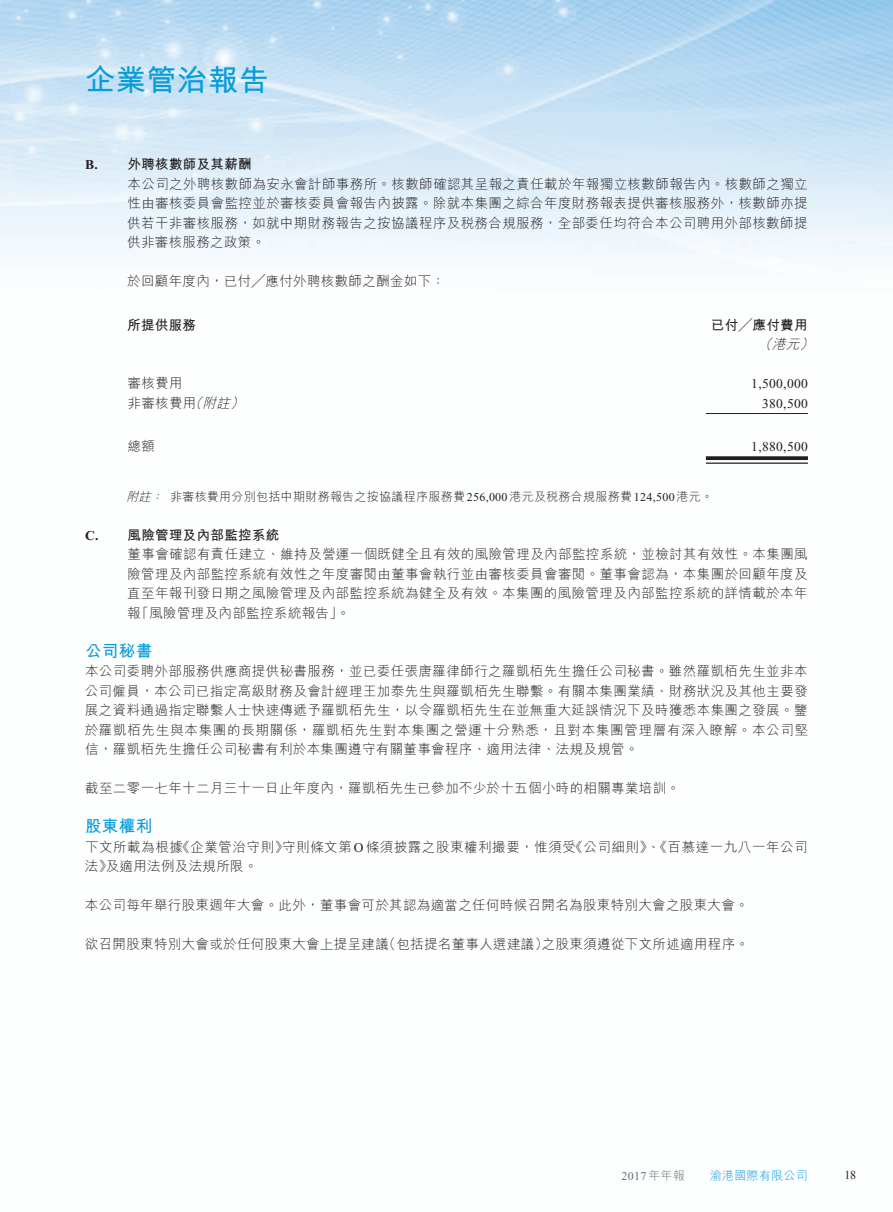
<style>
.page{position:relative;width:893px;height:1212px;background:#fff}
.page>*{position:absolute;margin:0;border:0;box-sizing:border-box;transform-origin:0 0}
.t1{font:700 30px "M Hei HK";letter-spacing:.025em;color:#069ddc}
.t2{font:700 16.5px "M Hei HK";letter-spacing:.025em;color:#069ddc}
.t3{font:300 13.5px/19.5px "M Hei HK";letter-spacing:.03em;color:#231f20;text-align:justify}
.t4{font:700 13.5px "M Hei HK";letter-spacing:.025em;color:#231f20}
.t5{font:13.5px "Times New Roman";letter-spacing:.025em;color:#231f20}
.t6{font:italic 300 13.5px "M Hei HK";color:#231f20}
.t7{font:700 13.5px "Times New Roman";color:#231f20}
.t8{font:300 12px "M Hei HK";letter-spacing:.025em;color:#231f20}
.t9{font:300 12px "M Hei HK";letter-spacing:.025em;color:#069ddc}
.t10{font:12px "Times New Roman";color:#6c6d70}
.t11{font:12px "Times New Roman";color:#231f20}
.t12{font:italic 300 12px "M Hei HK";color:#231f20}
.s1{font-style:italic}
.s2{font-family:"Times New Roman";font-weight:400}
.s3{font-family:"M Hei HK";font-weight:300}
</style>
<div class="page">
<hr style="left:706px;top:413px;width:102px;height:1px;background:#231f20">
<svg style="left:706px;top:456px;width:102px;height:4px"></svg>
<hr style="left:706px;top:462px;width:102px;height:2px;background:#231f20">
<h1 class="t1" style="left:85px;top:58px;width:185px">企業管治報告</h1>
<p class="t7" style="left:85px;top:157px;width:14px">B.</p>
<p class="t7" style="left:85px;top:528px;width:15px">C.</p>
<p class="t4" style="left:128px;top:155px;width:126px">外聘核數師及其薪酬</p>
<p class="t3" style="left:127px;top:174px;width:682px">本公司之外聘核數師為安永會計師事務所。核數師確認其呈報之責任載於年報獨立核數師報告內。核數師之獨立性由審核委員會監控並於審核委員會報告內披露。除就本集團之綜合年度財務報表提供審核服務外，核數師亦提供若干非審核服務，如就中期財務報告之按協議程序及稅務合規服務，全部委任均符合本公司聘用外部核數師提供非審核服務之政策。</p>
<p class="t3" style="left:127px;top:271px;width:319px">於回顧年度內，已付╱應付外聘核數師之酬金如下：</p>
<p class="t4" style="left:711px;top:315px;width:98px">已付╱應付費用</p>
<p class="t4" style="left:127px;top:315px;width:70px">所提供服務</p>
<p class="t3" style="left:128px;top:373px;width:57px">審核費用</p>
<p class="t6" style="left:189px;top:393px;width:20px">（</p>
<p class="t6" style="left:230px;top:393px;width:20px">(</p>
<p class="t3" style="left:128px;top:392px;width:109px">非審核費用<span class="s1">附註</span></p>
<p class="t3" style="left:128px;top:436px;width:29px">總額</p>
<p class="t12" style="left:126px;top:488px;width:30px">附註</p>
<p class="t4" style="left:128px;top:525px;width:153px">風險管理及內部監控系統</p>
<p class="t8" style="left:151px;top:488px;width:564px"><span class="s1">：</span>非審核費用分別包括中期財務報告之按協議程序服務費 <span class="s2">256,000</span>港元及稅務合規服務費<span class="s2">124,500</span>港元。</p>
<p class="t6" style="left:758px;top:335px;width:20px">（</p>
<p class="t5" style="left:751px;top:376px;width:58px">1,500,000</p>
<p class="t6" style="left:800px;top:335px;width:20px">(</p>
<p class="t6" style="left:772px;top:335px;width:34px">港元</p>
<p class="t5" style="left:762px;top:396px;width:47px">380,500</p>
<p class="t5" style="left:751px;top:439px;width:58px">1,880,500</p>
<p class="t3" style="left:128px;top:544px;width:682px">董事會確認有責任建立、維持及營運一個既健全且有效的風險管理及內部監控系統，並檢討其有效性。本集團風</p>
<p class="t3" style="left:127px;top:563px;width:682px">險管理及內部監控系統有效性之年度審閱由董事會執行並由審核委員會審閱。董事會認為，本集團於回顧年度及</p>
<p class="t3" style="left:127px;top:583px;width:682px">直至年報刊發日期之風險管理及內部監控系統為健全及有效。本集團的風險管理及內部監控系統的詳情載於本年</p>
<p class="t3" style="left:136px;top:602px;width:216px">「風險管理及內部監控系統報告。「</p>
<p class="t3" style="left:127px;top:602px;width:15px">報</p>
<p class="t2" style="left:85px;top:638px;width:69px">公司秘書</p>
<p class="t3" style="left:85px;top:661px;width:725px">本公司委聘外部服務供應商提供秘書服務，並已委任張唐羅律師行之羅凱栢先生擔任公司秘書。雖然羅凱栢先生並非本公司僱員，本公司已指定高級財務及會計經理王加泰先生與羅凱栢先生聯繫。有關本集團業績、財務狀況及其他主要發展之資料通過指定聯繫人士快速傳遞予羅凱栢先生，以令羅凱栢先生在並無重大延誤情況下及時獲悉本集團之發展。鑒於羅凱栢先生與本集團的長期關係，羅凱栢先生對本集團之營運十分熟悉，且對本集團管理層有深入瞭解。本公司堅信，羅凱栢先生擔任公司秘書有利於本集團遵守有關董事會程序、適用法律、法規及規管。</p>
<p class="t3" style="left:85px;top:778px;width:596px">截至二零一七年十二月三十一日止年度內，羅凱栢先生已參加不少於十五個小時的相關專業培訓。</p>
<p class="t2" style="left:85px;top:814px;width:69px">股東權利</p>
<p class="t3" style="left:569px;top:836px;width:240px">《公司細則》、《百慕達一九八一年公司</p>
<p class="t3" style="left:282px;top:836px;width:295px">守則條文第<span class="s2">O</span>條須披露之股東權利撮要，惟須受</p>
<p class="t3" style="left:177px;top:836px;width:113px">《企業管治守則》</p>
<p class="t3" style="left:106px;top:836px;width:153px;text-indent:-21px">下文所載為根據<br>及適用法例及法規所限。</p>
<p class="t3" style="left:85px;top:856px;width:29px">法》</p>
<p class="t3" style="left:85px;top:895px;width:665px">本公司每年舉行股東週年大會。此外，董事會可於其認為適當之任何時候召開名為股東特別大會之股東大會。</p>
<p class="t3" style="left:542px;top:934px;width:209px">之股東須遵從下文所述適用程序。</p>
<p class="t3" style="left:383px;top:934px;width:167px">（包括提名董事人選建議）</p>
<p class="t3" style="left:85px;top:934px;width:306px">欲召開股東特別大會或於任何股東大會上提呈建議</p>
<p class="t10" style="left:622px;top:1169px;width:65px">2017<span class="s3">年年報</span></p>
<p class="t9" style="left:710px;top:1167px;width:100px">渝港國際有限公司</p>
<p class="t11" style="left:845px;top:1167px;width:13px">18</p>
</div>
